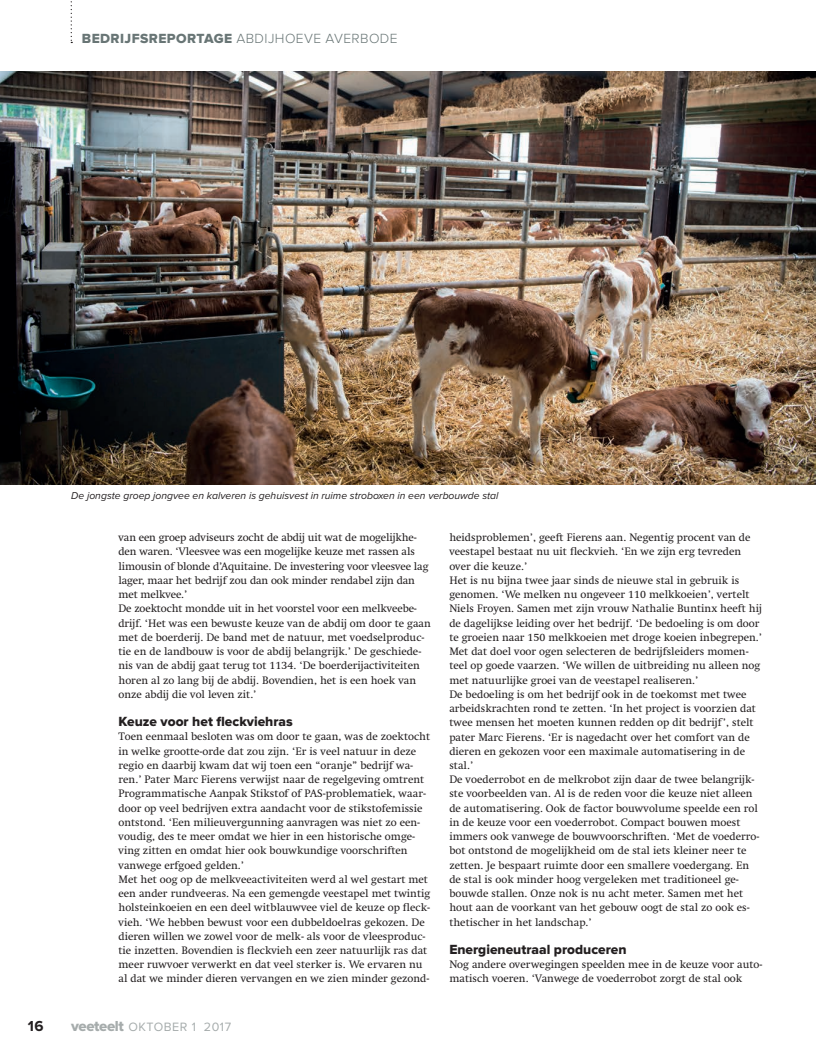
<style>
.page{position:relative;width:816px;height:1054px;background:#fff}
.page>*{position:absolute;margin:0;border:0;box-sizing:border-box;transform-origin:0 0}
.t1{font:700 15px "Proxima Nova";color:#231f20}
.t2{font:13.75px "Proxima Nova Extrabld";color:#231f20}
.t3{font:300 13.75px "Proxima Nova";letter-spacing:.03em;color:#687575}
.t4{font:12.5px "Proxima Nova";letter-spacing:.04em;color:#a6acac}
.t5{font:11px/14.2px "Swift LT Pro";color:#231f20}
.t6{font:italic 10.38px "Proxima Nova";color:#231f20}
.s1{font-family:"Proxima Nova Extrabld";font-weight:400}
.s2{font-family:"Proxima Nova Extrabld";font-size:15px}
</style>
<div class="page">
<img style="left:0;top:71px;width:815px;height:413px">
<svg style="left:71px;top:1px;width:1px;height:42px"></svg>
<p class="t3" style="left:82px;top:31px;width:317px"><span class="s1">BEDRIJFSREPORTAGE</span> ABDIJHOEVE AVERBODE</p>
<p class="t6" style="left:71px;top:489px;width:429px">De jongste groep jongvee en kalveren is gehuisvest in ruime stroboxen in een verbouwde stal</p>
<p class="t5" style="left:118px;top:530px;width:314px">van een groep adviseurs zocht de abdĳ uit wat de mogelĳkhe&shy;den waren. ‘Vleesvee was een mogelĳke keuze met rassen als limousin of blonde d’Aquitaine. De investering voor vleesvee lag lager, maar het bedrĳf zou dan ook minder rendabel zĳn dan met melkvee.’<br>De zoektocht mondde uit in het voorstel voor een melkveebe&shy;drĳf. ‘Het was een bewuste keuze van de abdĳ om door te gaan met de boerderĳ. De band met de natuur, met voedselproduc&shy;tie en de landbouw is voor de abdĳ belangrĳk.’ De geschiede&shy;nis van de abdĳ gaat terug tot 1134. ‘De boerderĳactiviteiten horen al zo lang bĳ de abdĳ. Bovendien, het is een hoek van onze abdĳ die vol leven zit.’</p>
<p class="t2" style="left:118px;top:713px;width:176px">Keuze voor het fleckviehras</p>
<p class="t5" style="left:118px;top:729px;width:313px">Toen eenmaal besloten was om door te gaan, was de zoektocht in welke grootte-orde dat zou zĳn. ‘Er is veel natuur in deze regio en daarbĳ kwam dat wĳ toen een “oranje” bedrĳf wa&shy;ren.’ Pater Marc Fierens verwĳst naar de regelgeving omtrent Programmatische Aanpak Stikstof of PAS-problematiek, waar&shy;door op veel bedrĳven extra aandacht voor de stikstofemissie ontstond. ‘Een milieuvergunning aanvragen was niet zo een&shy;voudig, des te meer omdat we hier in een historische omge&shy;ving zitten en omdat hier ook bouwkundige voorschriften vanwege erfgoed gelden.’<br>Met het oog op de melkveeactiviteiten werd al wel gestart met een ander rundveeras. Na een gemengde veestapel met twintig holsteinkoeien en een deel witblauwvee viel de keuze op fleck&shy;vieh. ‘We hebben bewust voor een dubbeldoelras gekozen. De dieren willen we zowel voor de melk- als voor de vleesproduc&shy;tie inzetten. Bovendien is fleckvieh een zeer natuurlĳk ras dat meer ruwvoer verwerkt en dat veel sterker is. We ervaren nu al dat we minder dieren vervangen en we zien minder gezond-</p>
<h1 class="t1" style="left:28px;top:1017px;width:17px">16</h1>
<p class="t4" style="left:71px;top:1019px;width:161px"><span class="s2">veeteelt</span> OKTOBER 1 2017</p>
<p class="t5" style="left:449px;top:530px;width:314px">heidsproblemen’, geeft Fierens aan. Negentig procent van de veestapel bestaat nu uit fleckvieh. ‘En we zĳn erg tevreden over die keuze.’<br>Het is nu bĳna twee jaar sinds de nieuwe stal in gebruik is genomen. ‘We melken nu ongeveer 110 melkkoeien’, vertelt Niels Froyen. Samen met zĳn vrouw Nathalie Buntinx heeft hĳ de dagelĳkse leiding over het bedrĳf. ‘De bedoeling is om door te groeien naar 150 melkkoeien met droge koeien inbegrepen.’ Met dat doel voor ogen selecteren de bedrĳfsleiders momen&shy;teel op goede vaarzen. ‘We willen de uitbreiding nu alleen nog met natuurlĳke groei van de veestapel realiseren.’<br>De bedoeling is om het bedrĳf ook in de toekomst met twee arbeidskrachten rond te zetten. ‘In het project is voorzien dat twee mensen het moeten kunnen redden op dit bedrĳf’, stelt pater Marc Fierens. ‘Er is nagedacht over het comfort van de dieren en gekozen voor een maximale automatisering in de stal.’<br>De voederrobot en de melkrobot zĳn daar de twee belangrĳk&shy;ste voorbeelden van. Al is de reden voor die keuze niet alleen de automatisering. Ook de factor bouwvolume speelde een rol in de keuze voor een voederrobot. Compact bouwen moest immers ook vanwege de bouwvoorschriften. ‘Met de voederro&shy;bot ontstond de mogelĳkheid om de stal iets kleiner neer te zetten. Je bespaart ruimte door een smallere voedergang. En de stal is ook minder hoog vergeleken met traditioneel ge&shy;bouwde stallen. Onze nok is nu acht meter. Samen met het hout aan de voorkant van het gebouw oogt de stal zo ook es&shy;thetischer in het landschap.’</p>
<p class="t2" style="left:449px;top:941px;width:179px">Energieneutraal produceren</p>
<p class="t5" style="left:449px;top:957px;width:314px">Nog andere overwegingen speelden mee in de keuze voor auto&shy;matisch voeren. ‘Vanwege de voederrobot zorgt de stal ook</p>
</div>
